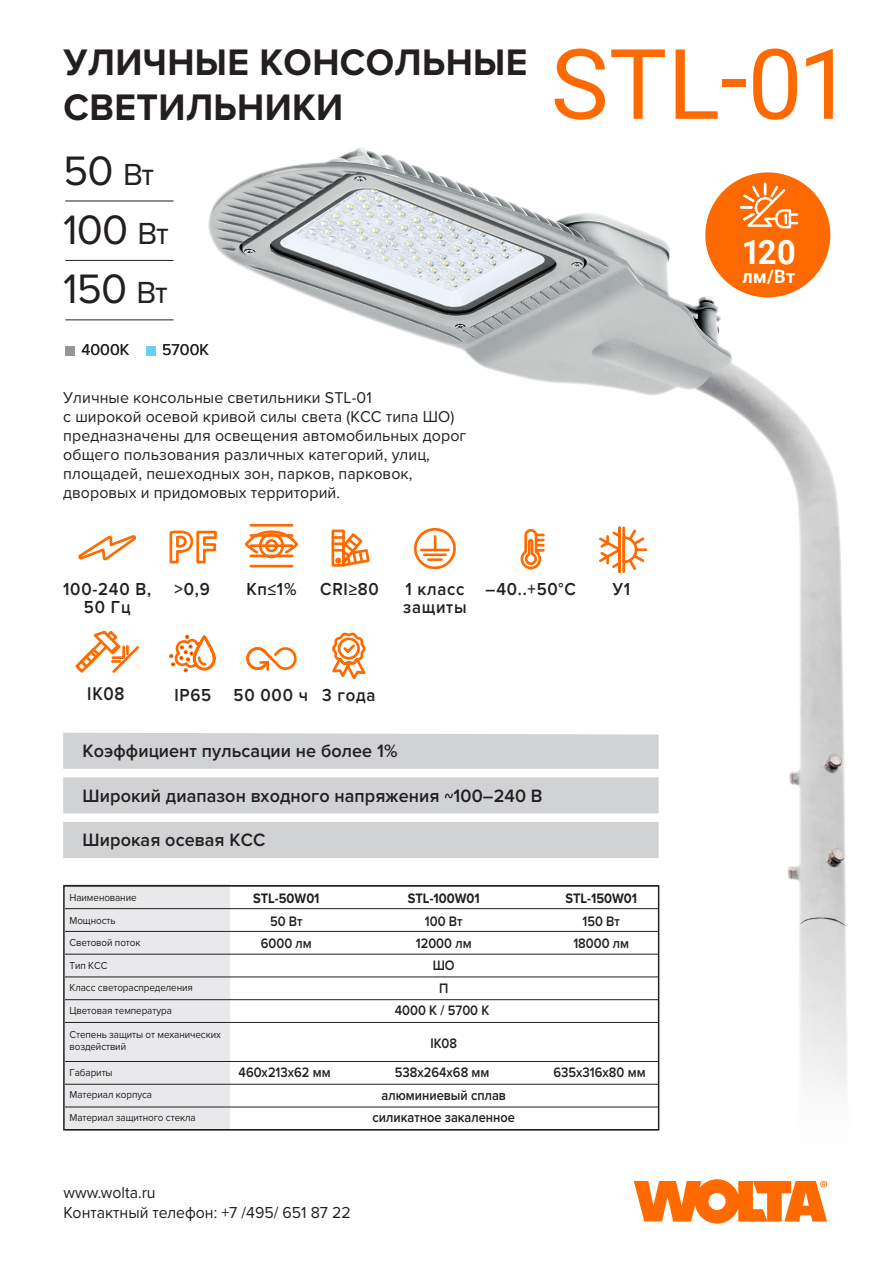
<style>
.page{position:relative;width:893px;height:1263px;background:#fff}
.page>*{position:absolute;margin:0;border:0;box-sizing:border-box;transform-origin:0 0}
.t1{font:97.5px "Roboto";color:#ff6a00}
.t2{font:42.6px/59.4px "Proxima Nova";letter-spacing:-.02em;color:#231f20}
.t3{font:700 38.25px/45px "Proxima Nova";letter-spacing:.01em;color:#231f20}
.t4{font:700 33.6px "Roboto";color:#fff}
.t5{font:600 19.05px "Proxima Nova";color:#231f20;scale:.88 1}
.t6{font:600 18.6px "Proxima Nova";letter-spacing:.005em;color:#231f20}
.t7{font:700 18.45px "Roboto";color:#fff}
.t8{font:600 18px/18px "Proxima Nova";letter-spacing:.045em;color:#231f20;scale:.93 1}
.t9{font:16.5px/19.8px "Proxima Nova";color:#231f20;scale:.96 1}
.t10{font:16.2px/19px "Proxima Nova";letter-spacing:.005em;color:#231f20}
.t11{font:600 14.25px/22.4px "Proxima Nova";color:#231f20;text-align:center;scale:.9 1}
.t12{font:700 14.25px "Proxima Nova";color:#231f20;scale:.9 1}
.t13{font:10.5px/22.5px "Proxima Nova";letter-spacing:-.01em;color:#231f20;scale:.94 1}
.s1{font-size:31.65px}
</style>
<div class="page">
<img style="left:63px;top:147px;width:784px;height:1077px">
<div style="left:705px;top:172px;width:125px;height:125px;background:#ff6a00;border-radius:50%"></div>
<svg style="left:740px;top:182px;width:57px;height:47px"></svg>
<hr style="left:65px;top:320px;width:109px;height:1px;background:#231f20">
<hr style="left:65px;top:260px;width:109px;height:1px;background:#231f20">
<hr style="left:65px;top:201px;width:109px;height:1px;background:#231f20">
<div style="left:146px;top:346px;width:10px;height:9px;background:#6bcff6"></div>
<div style="left:65px;top:346px;width:10px;height:9px;background:#939598"></div>
<div style="left:64px;top:885px;width:166px;height:245px;background:#e9e9eb"></div>
<hr style="left:489px;top:999px;width:170px;height:1px;background:#231f20">
<hr style="left:317px;top:999px;width:172px;height:1px;background:#231f20">
<hr style="left:235px;top:999px;width:82px;height:1px;background:#231f20">
<hr style="left:489px;top:977px;width:170px;height:1px;background:#231f20">
<hr style="left:317px;top:977px;width:172px;height:1px;background:#231f20">
<hr style="left:235px;top:977px;width:82px;height:1px;background:#231f20">
<hr style="left:489px;top:954px;width:170px;height:1px;background:#231f20">
<hr style="left:317px;top:954px;width:172px;height:1px;background:#231f20">
<hr style="left:235px;top:954px;width:82px;height:1px;background:#231f20">
<hr style="left:489px;top:1107px;width:170px;height:1px;background:#231f20">
<hr style="left:317px;top:1107px;width:172px;height:1px;background:#231f20">
<hr style="left:235px;top:1107px;width:82px;height:1px;background:#231f20">
<hr style="left:65px;top:1107px;width:170px;height:1px;background:#231f20">
<hr style="left:489px;top:1084px;width:170px;height:1px;background:#231f20">
<hr style="left:317px;top:1084px;width:172px;height:1px;background:#231f20">
<hr style="left:235px;top:1084px;width:82px;height:1px;background:#231f20">
<hr style="left:65px;top:1084px;width:170px;height:1px;background:#231f20">
<hr style="left:489px;top:1061px;width:170px;height:1px;background:#231f20">
<hr style="left:317px;top:1061px;width:172px;height:1px;background:#231f20">
<hr style="left:235px;top:1061px;width:82px;height:1px;background:#231f20">
<hr style="left:65px;top:1061px;width:170px;height:1px;background:#231f20">
<hr style="left:489px;top:1022px;width:170px;height:1px;background:#231f20">
<hr style="left:317px;top:1022px;width:172px;height:1px;background:#231f20">
<hr style="left:235px;top:1022px;width:82px;height:1px;background:#231f20">
<hr style="left:65px;top:1022px;width:170px;height:1px;background:#231f20">
<hr style="left:65px;top:999px;width:170px;height:1px;background:#231f20">
<hr style="left:65px;top:977px;width:170px;height:1px;background:#231f20">
<hr style="left:65px;top:954px;width:170px;height:1px;background:#231f20">
<hr style="left:489px;top:931px;width:170px;height:1px;background:#231f20">
<hr style="left:317px;top:931px;width:172px;height:1px;background:#231f20">
<hr style="left:235px;top:931px;width:82px;height:1px;background:#231f20">
<hr style="left:65px;top:931px;width:170px;height:1px;background:#231f20">
<hr style="left:489px;top:908px;width:170px;height:1px;background:#231f20">
<hr style="left:317px;top:908px;width:172px;height:1px;background:#231f20">
<hr style="left:235px;top:908px;width:82px;height:1px;background:#231f20">
<hr style="left:65px;top:908px;width:170px;height:1px;background:#231f20">
<div style="left:63px;top:885px;width:596px;height:245px;border:2px solid #231f20"></div>
<svg style="left:634px;top:1179px;width:193px;height:44px"></svg>
<hr style="left:251px;top:524px;width:41px;height:3px;background:#ff6a00">
<hr style="left:251px;top:565px;width:41px;height:2px;background:#ff6a00">
<hr style="left:251px;top:554px;width:41px;height:3px;background:#ff6a00">
<div style="left:259px;top:533px;width:25px;height:25px;border:3px solid #ff6a00;border-radius:50%"></div>
<svg style="left:243px;top:529px;width:57px;height:27px"></svg>
<svg style="left:73px;top:628px;width:69px;height:47px"></svg>
<svg style="left:411px;top:526px;width:48px;height:47px"></svg>
<svg style="left:333px;top:531px;width:38px;height:37px"></svg>
<div style="left:332px;top:530px;width:13px;height:37px;border:3px solid #ff6a00"></div>
<svg style="left:76px;top:533px;width:63px;height:75px"></svg>
<svg style="left:168px;top:529px;width:50px;height:36px"></svg>
<svg style="left:597px;top:525px;width:52px;height:49px"></svg>
<svg style="left:519px;top:528px;width:24px;height:43px"></svg>
<svg style="left:329px;top:630px;width:40px;height:53px"></svg>
<svg style="left:245px;top:646px;width:53px;height:26px"></svg>
<svg style="left:169px;top:635px;width:48px;height:50px"></svg>
<h3 class="t3" style="left:64px;top:39px;width:465px">УЛИЧНЫЕ КОНСОЛЬНЫЕ<br>СВЕТИЛЬНИКИ</h3>
<h2 class="t2" style="left:63px;top:139px;width:107px">50 <span class="s1">Вт<br></span>100 <span class="s1">Вт<br></span>150 <span class="s1">Вт</span></h2>
<p class="t10" style="left:81px;top:340px;width:50px">4000К</p>
<p class="t10" style="left:162px;top:340px;width:48px">5700К</p>
<p class="t10" style="left:63px;top:387px;width:405px">Уличные консольные светильники STL-01<br>с широкой осевой кривой силы света (КСС типа ШО) предназначены для освещения автомобильных дорог общего пользования различных категорий, улиц, площадей, пешеходных зон, парков, парковок, дворовых и придомовых территорий.</p>
<h1 class="t1" style="left:551px;top:16px;width:304px">STL-01</h1>
<h3 class="t4" style="left:742px;top:228px;width:56px">120</h3>
<p class="t7" style="left:743px;top:263px;width:54px">лм/Вт</p>
<p class="t8" style="left:246px;top:579px;width:55px">Кп≤1%</p>
<p class="t8" style="left:63px;top:579px;width:96px">100-240 В,</p>
<p class="t8" style="left:320px;top:579px;width:65px">CRI≥80</p>
<p class="t8" style="left:84px;top:597px;width:51px">50 Гц</p>
<p class="t8" style="left:175px;top:579px;width:39px">&gt;0,9</p>
<p class="t8" style="left:486px;top:579px;width:98px">–40..+50°С</p>
<p class="t8" style="left:612px;top:579px;width:21px">У1</p>
<p class="t8" style="left:403px;top:579px;width:70px">1 класс защиты</p>
<p class="t5" style="left:87px;top:680px;width:44px">IK08</p>
<p class="t8" style="left:174px;top:685px;width:218px">IP65 50 000 ч 3 года</p>
<p class="t6" style="left:83px;top:737px;width:316px">Коэффициент пульсации не более 1%</p>
<p class="t6" style="left:83px;top:781px;width:461px">Широкий диапазон входного напряжения ~100–240 В</p>
<p class="t6" style="left:83px;top:826px;width:184px">Широкая осевая КСС</p>
<p class="t13" style="left:70px;top:886px;width:133px">Наименование<br>Мощность<br>Световой поток<br>Тип КСС<br>Класс светораспределения<br>Цветовая температура</p>
<p class="t13" style="left:70px;top:1028px;width:163px;line-height:12.3px">Степень защиты от механических воздействий</p>
<p class="t13" style="left:70px;top:1061px;width:136px">Габариты<br>Материал корпуса<br>Материал защитного стекла</p>
<p class="t12" style="left:253px;top:887px;width:75px">STL-50W01</p>
<p class="t11" style="left:261px;top:909px;width:58px;line-height:21.9px">50 Вт<br>6000 лм</p>
<p class="t11" style="left:239px;top:1061px;width:104px">460x213x62 мм</p>
<p class="t12" style="left:408px;top:887px;width:81px">STL-100W01</p>
<p class="t11" style="left:395px;top:909px;width:107px">100 Вт<br>12000 лм<br>ШО<br>П<br>4000 К / 5700 К</p>
<p class="t11" style="left:395px;top:1027px;width:107px;line-height:29.7px">IK08<br>538x264x68 мм</p>
<p class="t11" style="left:373px;top:1083px;width:160px;line-height:22.8px">алюминиевый сплав силикатное закаленное</p>
<p class="t9" style="left:64px;top:1182px;width:301px">www.wolta.ru<br>Контактный телефон: +7 /495/ 651 87 22</p>
<p class="t12" style="left:565px;top:887px;width:81px">STL-150W01</p>
<p class="t11" style="left:573px;top:909px;width:63px;line-height:21.9px">150 Вт<br>18000 лм</p>
<p class="t11" style="left:553px;top:1061px;width:104px">635x316x80 мм</p>
</div>
